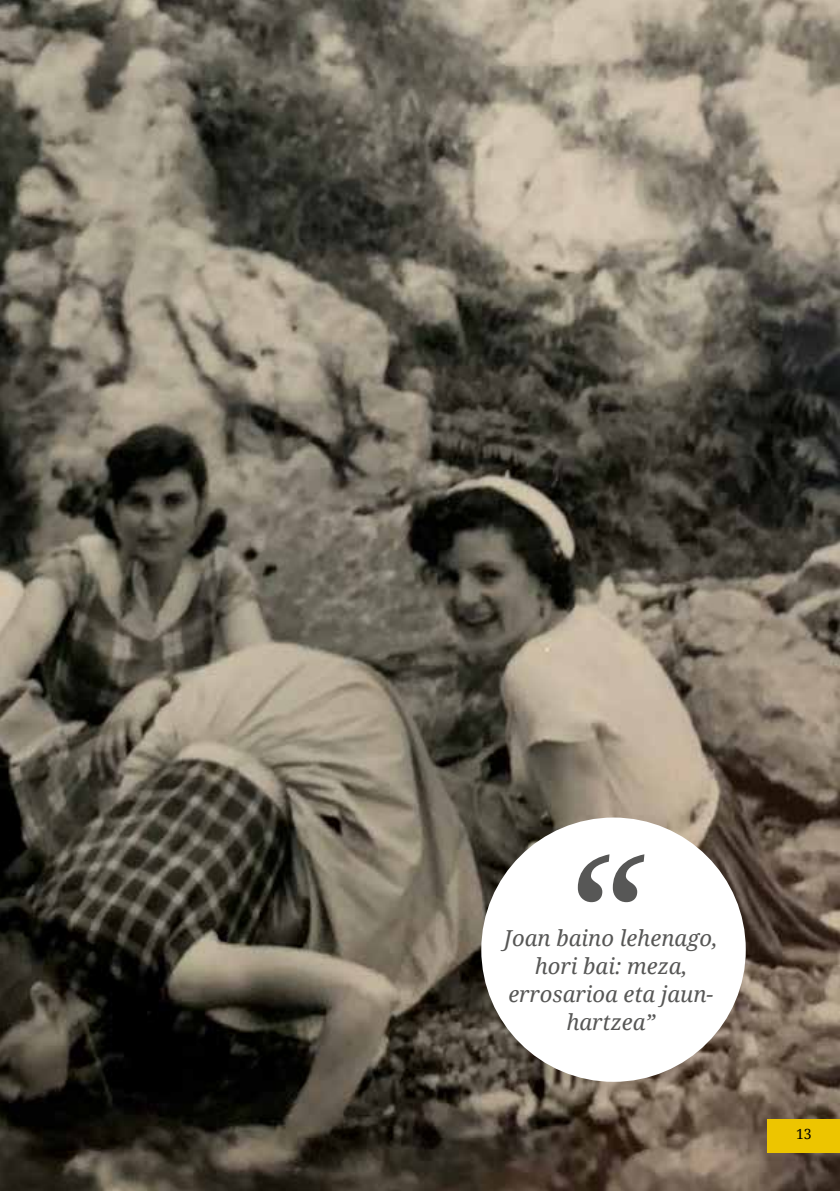
<style>
.page{position:relative;width:840px;height:1191px;background:#fff}
.page>*{position:absolute;margin:0;border:0;box-sizing:border-box;transform-origin:0 0}
.t1{font:italic 174.6px "Noto Serif";color:#575756}
.t2{font:italic 22px/28px "Noto Serif";color:#575756;text-align:center}
.t3{font:14px "Noto Serif";color:#000}
</style>
<div class="page">
<img style="left:0;top:0;width:839px;height:1191px">
<div style="left:481px;top:817px;width:264px;height:264px;background:#fff;border-radius:50%"></div>
<div style="left:767px;top:1119px;width:72px;height:33px;background:#edc500"></div>
<h1 class="t1" style="left:559px;top:796px;width:80px">“</h1>
<p class="t2" style="left:504px;top:923px;width:215px">Joan baino lehenago, hori bai: meza, errosarioa eta jaun&shy;hartzea”</p>
<p class="t3" style="left:795px;top:1124px;width:17px">13</p>
</div>
